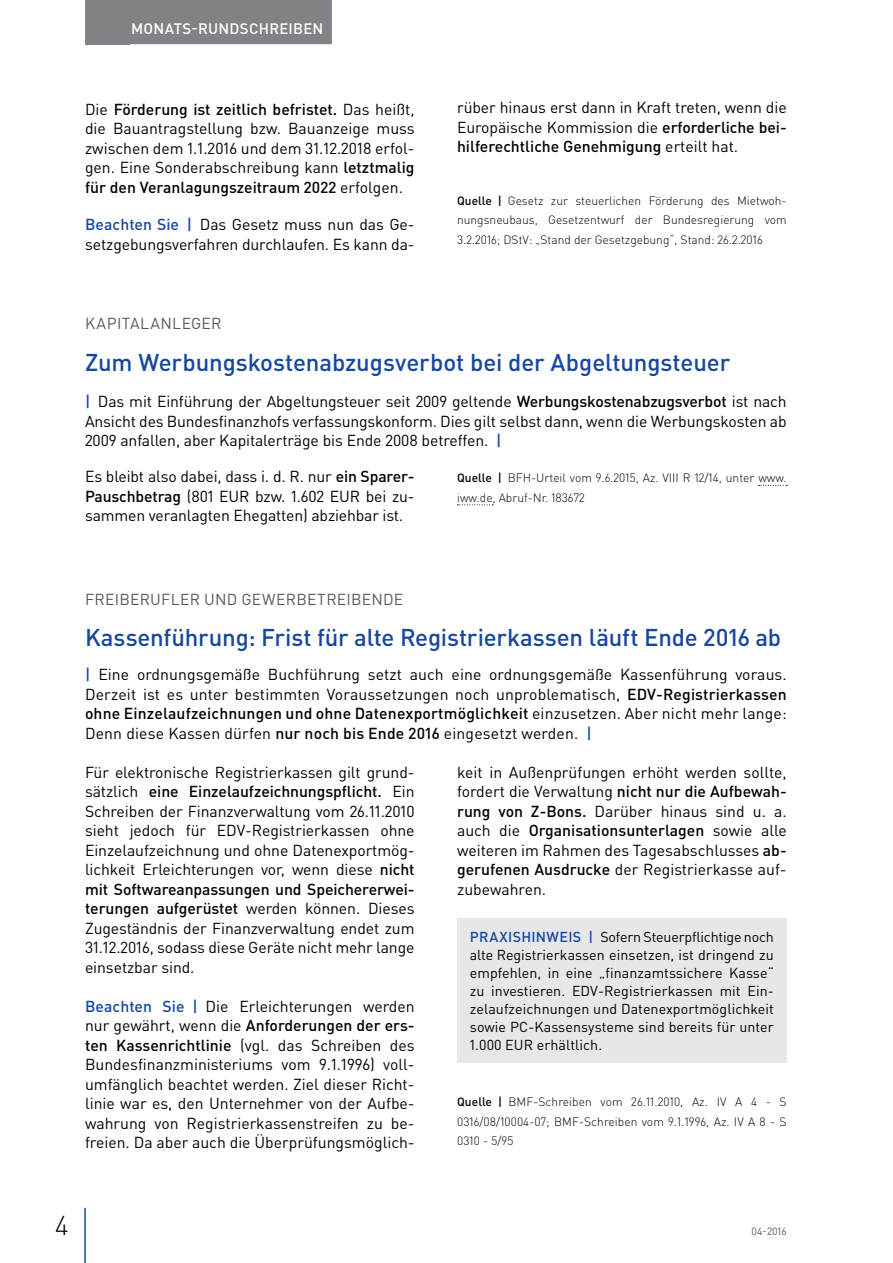
<style>
.page{position:relative;width:893px;height:1263px;background:#fff}
.page>*{position:absolute;margin:0;border:0;box-sizing:border-box;transform-origin:0 0}
.t1{font:300 27px "DIN Pro";color:#000}
.t2{font:500 24px "DIN Pro";letter-spacing:-.005em;color:#17479e}
.t3{font:15.75px/19.5px "DIN Pro";letter-spacing:-.005em;color:#000;text-align:justify}
.t4{font:15.75px "DIN Pro";letter-spacing:.015em;color:#58595b}
.t5{font:500 15px "DIN Pro";letter-spacing:.015em;color:#fff}
.t6{font:14.25px/18px "DIN Pro";letter-spacing:.005em;color:#000;text-align:justify}
.t7{font:300 12px/19.5px "DIN Pro";color:#000;text-align:justify}
.t8{font:10.5px "DIN Pro";color:#58595b}
.s1{font-weight:500}
.s2{font-weight:500;color:#17479e}
</style>
<div class="page">
<div style="left:85px;top:0;width:45px;height:44px;background:#808285"></div>
<hr style="left:84px;top:1208px;width:2px;height:55px;background:#17479e">
<div style="left:122px;top:0;width:210px;height:44px;background:#808285"></div>
<svg style="left:759px;top:485px;width:28px;height:1px"></svg>
<svg style="left:457px;top:504px;width:36px;height:1px"></svg>
<div style="left:457px;top:918px;width:330px;height:144px;background:#e6e7e8"></div>
<p class="t5" style="left:131px;top:18px;width:194px">MONATS-RUNDSCHREIBEN</p>
<p class="t3" style="left:85px;top:99px;width:331px">Die <span class="s1">Förderung ist zeitlich befristet.</span> Das heißt, die Bauantragstellung bzw. Bauanzeige muss zwischen dem 1.1.2016 und dem 31.12.2018 erfol&shy;gen. Eine Sonderabschreibung kann <span class="s1">letztmalig für den Veranlagungszeitraum 2022</span> erfolgen.</p>
<p class="t3" style="left:85px;top:214px;width:331px"><span class="s2">Beachten Sie |</span> Das Gesetz muss nun das Ge&shy;setzgebungsverfahren durchlaufen. Es kann da-</p>
<p class="t3" style="left:457px;top:97px;width:331px">rüber hinaus erst dann in Kraft treten, wenn die Europäische Kommission die <span class="s1">erforderliche bei&shy;hilferechtliche Genehmigung</span> erteilt hat.</p>
<p class="t7" style="left:457px;top:190px;width:331px"><span class="s1">Quelle |</span> Gesetz zur steuerlichen Förderung des Mietwoh&shy;nungsneubaus, Gesetzentwurf der Bundesregierung vom 3.2.2016; DStV: „Stand der Gesetzgebung“, Stand: 26.2.2016</p>
<p class="t4" style="left:85px;top:313px;width:138px">KAPITALANLEGER</p>
<h2 class="t2" style="left:85px;top:346px;width:647px">Zum Werbungskostenabzugsverbot bei der Abgeltungsteuer</h2>
<p class="t3" style="left:85px;top:391px;width:703px"><span class="s2">|</span> Das mit Einführung der Abgeltungsteuer seit 2009 geltende <span class="s1">Werbungskostenabzugsverbot</span> ist nach Ansicht des Bundesfinanzhofs verfassungskonform. Dies gilt selbst dann, wenn die Werbungskosten ab 2009 anfallen, aber Kapitalerträge bis Ende 2008 betreffen. <span class="s2">|</span></p>
<p class="t3" style="left:85px;top:466px;width:331px">Es bleibt also dabei, dass i. d. R. nur <span class="s1">ein Sparer-Pauschbetrag</span> (801 EUR bzw. 1.602 EUR bei zu&shy;sammen veranlagten Ehegatten) abziehbar ist.</p>
<p class="t7" style="left:457px;top:468px;width:331px"><span class="s1">Quelle |</span> BFH-Urteil vom 9.6.2015, Az. VIII R 12/14, unter www. iww.de, Abruf-Nr. 183672</p>
<p class="t4" style="left:85px;top:589px;width:320px">FREIBERUFLER UND GEWERBETREIBENDE</p>
<h2 class="t2" style="left:85px;top:621px;width:698px">Kassenführung: Frist für alte Registrierkassen läuft Ende 2016 ab</h2>
<p class="t3" style="left:85px;top:664px;width:703px"><span class="s2">|</span> Eine ordnungsgemäße Buchführung setzt auch eine ordnungsgemäße Kassenführung voraus.<br>Derzeit ist es unter bestimmten Voraussetzungen noch unproblematisch, <span class="s1">EDV-Registrierkassen ohne Einzelaufzeichnungen und ohne Datenexportmöglichkeit</span> einzusetzen. Aber nicht mehr lange:<br>Denn diese Kassen dürfen <span class="s1">nur noch bis Ende 2016</span> eingesetzt werden. <span class="s2">|</span></p>
<p class="t3" style="left:85px;top:762px;width:331px">Für elektronische Registrierkassen gilt grund&shy;sätzlich <span class="s1">eine Einzelaufzeichnungspflicht.</span> Ein Schreiben der Finanzverwaltung vom 26.11.2010 sieht jedoch für EDV-Registrierkassen ohne Einzelaufzeichnung und ohne Datenexportmög&shy;lichkeit Erleichterungen vor, wenn diese <span class="s1">nicht mit Softwareanpassungen und Speichererwei&shy;terungen aufgerüstet</span> werden können. Dieses Zugeständnis der Finanzverwaltung endet zum 31.12.2016, sodass diese Geräte nicht mehr lange einsetzbar sind.</p>
<p class="t3" style="left:85px;top:996px;width:331px"><span class="s2">Beachten Sie |</span> Die Erleichterungen werden nur gewährt, wenn die <span class="s1">Anforderungen der ers&shy;ten Kassenrichtlinie</span> (vgl. das Schreiben des Bundesfinanzministeriums vom 9.1.1996) voll&shy;umfänglich beachtet werden. Ziel dieser Richt&shy;linie war es, den Unternehmer von der Aufbe&shy;wahrung von Registrierkassenstreifen zu be&shy;freien. Da aber auch die Überprüfungsmöglich-</p>
<p class="t3" style="left:457px;top:762px;width:331px">keit in Außenprüfungen erhöht werden sollte, fordert die Verwaltung <span class="s1">nicht nur die Aufbewah&shy;rung von Z-Bons.</span> Darüber hinaus sind u. a. auch die <span class="s1">Organisationsunterlagen</span> sowie alle weiteren im Rahmen des Tagesabschlusses <span class="s1">ab&shy;gerufenen Ausdrucke</span> der Registrierkasse auf&shy;zubewahren.</p>
<p class="t6" style="left:470px;top:927px;width:306px"><span class="s2">PRAXISHINWEIS |</span> Sofern Steuerpflichtige noch alte Registrierkassen einsetzen, ist dringend zu empfehlen, in eine „finanzamtssichere Kasse“ zu investieren. EDV-Registrierkassen mit Ein&shy;zelaufzeichnungen und Datenexportmöglichkeit sowie PC-Kassensysteme sind bereits für unter 1.000 EUR erhältlich.</p>
<p class="t7" style="left:457px;top:1092px;width:331px"><span class="s1">Quelle |</span> BMF-Schreiben vom 26.11.2010, Az. IV A 4 - S 0316/08/10004-07; BMF-Schreiben vom 9.1.1996, Az. IV A 8 - S 0310 - 5/95</p>
<h1 class="t1" style="left:55px;top:1207px;width:15px">4</h1>
<p class="t8" style="left:752px;top:1224px;width:37px">04-2016</p>
</div>
